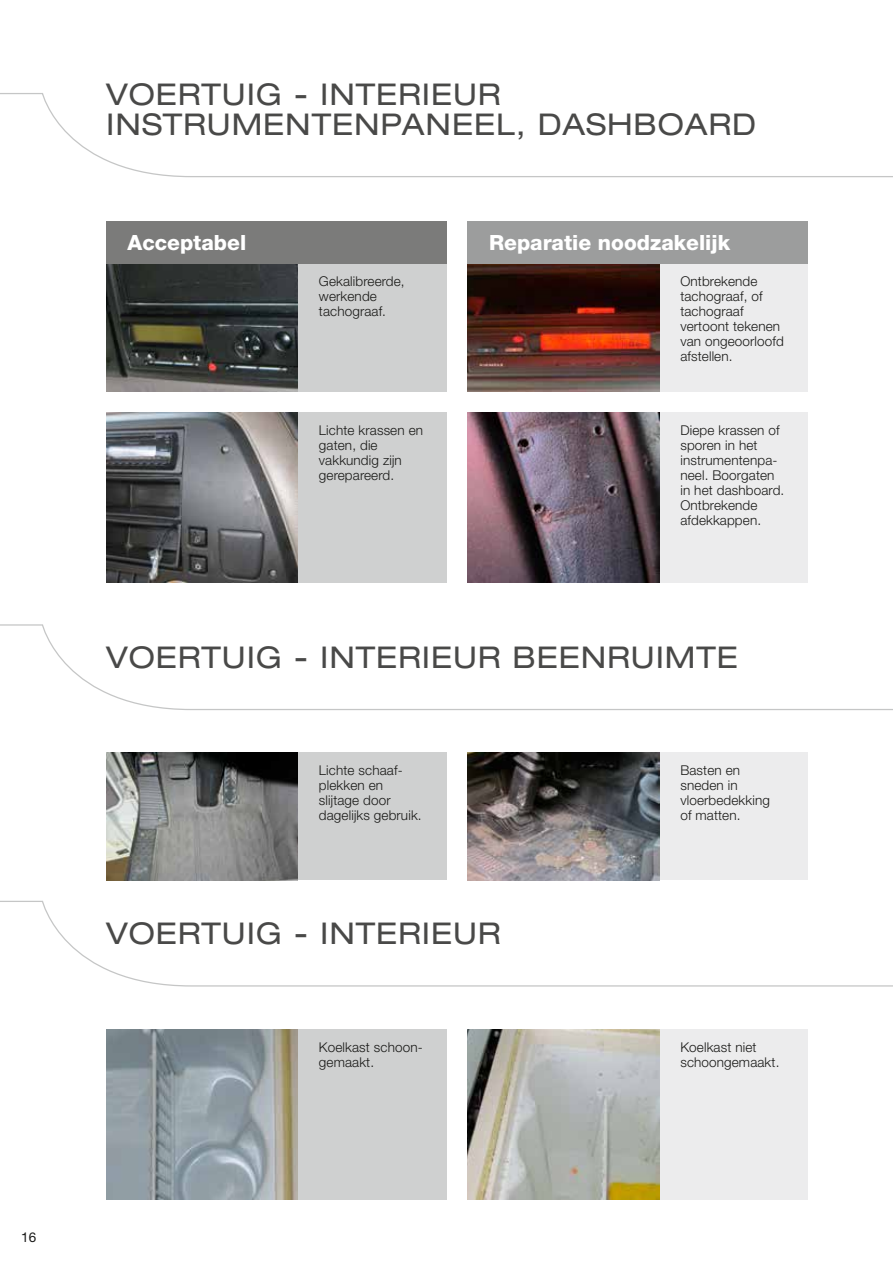
<style>
.page{position:relative;width:893px;height:1263px;background:#fff}
.page>*{position:absolute;margin:0;border:0;box-sizing:border-box;transform-origin:0 0}
.t1{font:expanded 30px/30px "Helvetica Neue LT Pro";letter-spacing:.03em;color:#494948}
.t2{font:800 21px "Helvetica Neue LT Pro";color:#fff}
.t3{font:300 13.5px/15px "Helvetica Neue LT Pro";letter-spacing:.01em;color:#1a1a18}
.t4{font:13.5px "Helvetica Neue LT Pro";color:#1a1a18}
</style>
<div class="page">
<svg style="left:0;top:624px;width:893px;height:86px"></svg>
<svg style="left:0;top:900px;width:893px;height:87px"></svg>
<svg style="left:0;top:93px;width:893px;height:85px"></svg>
<div style="left:468px;top:753px;width:340px;height:127px;background:#ececed"></div>
<div style="left:106px;top:753px;width:340px;height:127px;background:#cfd0d0"></div>
<div style="left:468px;top:1029px;width:340px;height:170px;background:#ececed"></div>
<div style="left:106px;top:1029px;width:340px;height:170px;background:#cfd0d0"></div>
<img style="left:106px;top:1029px;width:192px;height:170px">
<img style="left:468px;top:1029px;width:191px;height:170px">
<img style="left:106px;top:753px;width:192px;height:127px">
<div style="left:106px;top:221px;width:340px;height:170px;background:#cfd0d0"></div>
<div style="left:468px;top:221px;width:340px;height:170px;background:#ececed"></div>
<div style="left:468px;top:412px;width:340px;height:171px;background:#ececed"></div>
<div style="left:106px;top:412px;width:340px;height:171px;background:#cfd0d0"></div>
<img style="left:106px;top:264px;width:192px;height:127px">
<img style="left:468px;top:264px;width:191px;height:127px">
<img style="left:106px;top:412px;width:192px;height:171px">
<img style="left:468px;top:412px;width:191px;height:171px">
<img style="left:468px;top:753px;width:191px;height:127px">
<div style="left:106px;top:221px;width:340px;height:43px;background:#7b7b7a"></div>
<div style="left:468px;top:221px;width:340px;height:43px;background:#9c9d9d"></div>
<p class="t4" style="left:21px;top:1229px;width:17px">16</p>
<h1 class="t1" style="left:106px;top:79px;width:651px">VOERTUIG - INTERIEUR<br>INSTRUMENTENPANEEL, DASHBOARD</h1>
<h2 class="t2" style="left:128px;top:230px;width:120px">Acceptabel</h2>
<h2 class="t2" style="left:489px;top:230px;width:243px">Reparatie noodzakelijk</h2>
<p class="t3" style="left:319px;top:273px;width:87px">Gekalibreerde, werkende tachograaf.</p>
<p class="t3" style="left:680px;top:273px;width:105px">Ontbrekende tachograaf, of tachograaf vertoont tekenen van ongeoorloofd afstellen.</p>
<p class="t3" style="left:319px;top:422px;width:106px">Lichte krassen en gaten, die vakkundig zijn gerepareerd.</p>
<p class="t3" style="left:680px;top:422px;width:105px">Diepe krassen of sporen in het instrumentenpa&shy;neel. Boorgaten in het dashboard.<br>Ontbrekende afdekkappen.</p>
<h1 class="t1" style="left:106px;top:642px;width:633px">VOERTUIG - INTERIEUR BEENRUIMTE</h1>
<p class="t3" style="left:319px;top:762px;width:104px">Lichte schaaf&shy;plekken en slijtage door dagelijks gebruik.</p>
<p class="t3" style="left:680px;top:762px;width:91px">Basten en sneden in vloerbedekking of matten.</p>
<h1 class="t1" style="left:106px;top:918px;width:396px">VOERTUIG - INTERIEUR</h1>
<p class="t3" style="left:319px;top:1039px;width:105px">Koelkast schoon&shy;gemaakt.</p>
<p class="t3" style="left:680px;top:1039px;width:101px">Koelkast niet schoongemaakt.</p>
</div>
